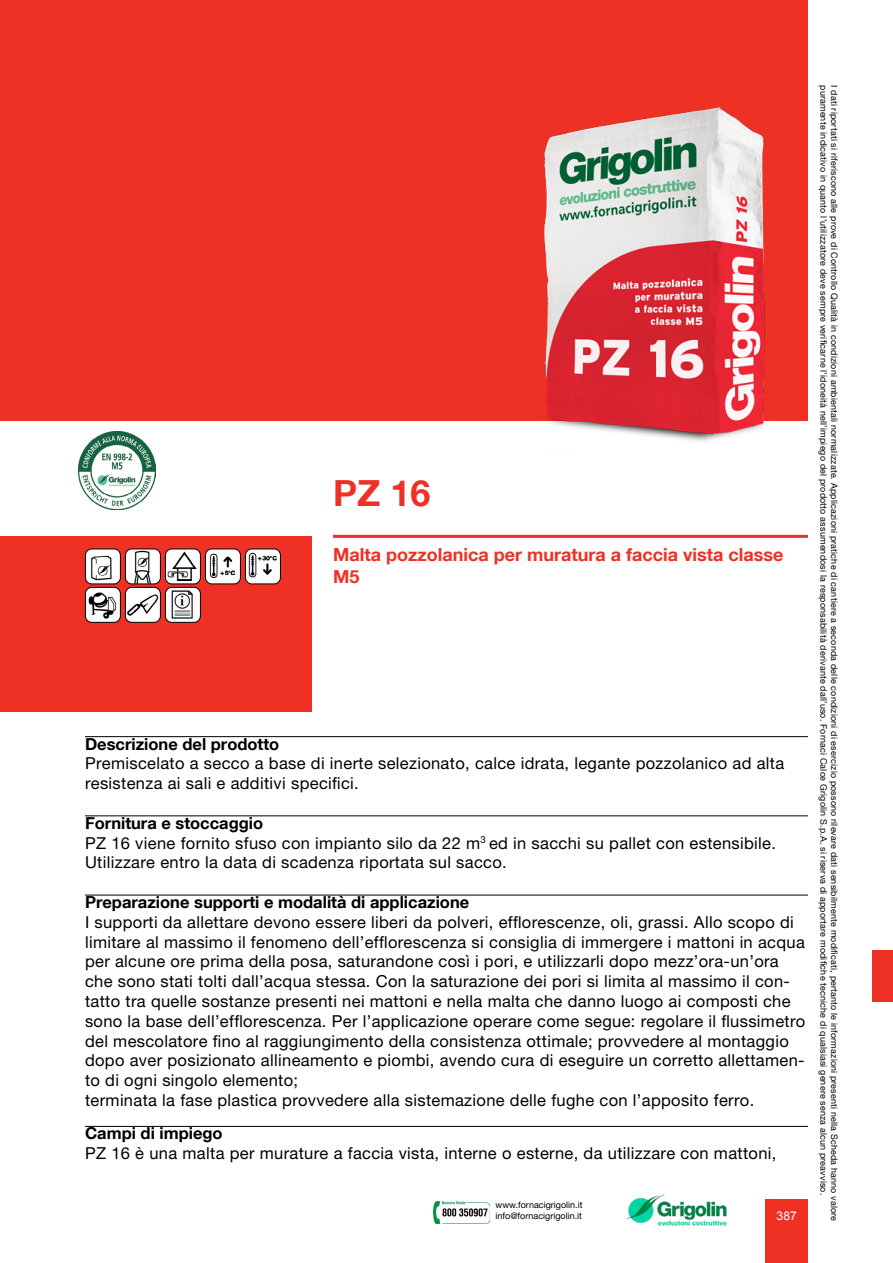
<style>
.page{position:relative;width:893px;height:1263px;background:#fff}
.page>*{position:absolute;margin:0;border:0;box-sizing:border-box;transform-origin:0 0}
.t1{font:700 36px "Helvetica Neue LT Com";color:#ee3124}
.t2{font:700 18px/21.6px "Helvetica Neue LT Com";color:#ee3124}
.t3{font:16.5px/19.8px "Helvetica Neue LT Com";letter-spacing:.02em;color:#000}
.t4{font:700 16.5px "Helvetica Neue LT Com";color:#000}
.t5{font:12px "Arial";color:#fff}
.t6{font:9px "Helvetica Neue LT Com";letter-spacing:.02em;color:#000}
.t7{font:9px/10.8px "Helvetica Neue LT Com";color:#000}
.s1{font-weight:700}
</style>
<div class="page">
<div style="left:765px;top:1199px;width:43px;height:64px;background:#ee3124"></div>
<div style="left:872px;top:950px;width:21px;height:51px;background:#ee3124"></div>
<img style="left:434px;top:1201px;width:56px;height:23px">
<img style="left:626px;top:1194px;width:101px;height:32px">
<img style="left:78px;top:431px;width:78px;height:78px">
<div style="left:0;top:536px;width:312px;height:176px;background:#ee3124"></div>
<div style="left:0;top:0;width:808px;height:420px;background:#ee3124"></div>
<hr style="left:333px;top:535px;width:475px;height:3px;background:#ee3124">
<hr style="left:85px;top:736px;width:723px;height:1px;background:#000">
<hr style="left:85px;top:815px;width:723px;height:1px;background:#000">
<hr style="left:85px;top:895px;width:723px;height:1px;background:#000">
<hr style="left:85px;top:1126px;width:723px;height:1px;background:#000">
<img style="left:505px;top:107px;width:286px;height:334px">
<img style="left:85px;top:549px;width:35px;height:34px">
<div style="left:85px;top:549px;width:36px;height:35px;border:1px solid #000;border-radius:6px"></div>
<img style="left:125px;top:549px;width:35px;height:35px">
<div style="left:125px;top:549px;width:36px;height:35px;border:1px solid #000;border-radius:6px"></div>
<img style="left:165px;top:549px;width:35px;height:34px">
<div style="left:165px;top:549px;width:36px;height:35px;border:1px solid #000;border-radius:6px"></div>
<img style="left:205px;top:549px;width:35px;height:34px">
<div style="left:205px;top:549px;width:36px;height:35px;border:1px solid #000;border-radius:6px"></div>
<img style="left:245px;top:549px;width:35px;height:34px">
<div style="left:245px;top:549px;width:36px;height:35px;border:1px solid #000;border-radius:6px"></div>
<img style="left:85px;top:587px;width:34px;height:34px">
<div style="left:85px;top:587px;width:36px;height:36px;border:1px solid #000;border-radius:6px"></div>
<img style="left:125px;top:587px;width:34px;height:34px">
<div style="left:125px;top:587px;width:36px;height:36px;border:1px solid #000;border-radius:6px"></div>
<img style="left:165px;top:587px;width:34px;height:34px">
<div style="left:165px;top:587px;width:36px;height:36px;border:1px solid #000;border-radius:6px"></div>
<h1 class="t1" style="left:333px;top:470px;width:99px">PZ 16</h1>
<p class="t2" style="left:333px;top:544px;width:452px">Malta pozzolanica per muratura a faccia vista classe<br>M5</p>
<p class="t4" style="left:85px;top:733px;width:196px">Descrizione del prodotto</p>
<p class="t3" style="left:85px;top:753px;width:701px">Premiscelato a secco a base di inerte selezionato, calce idrata, legante pozzolanico ad alta resistenza ai sali e additivi specifici.</p>
<p class="t3" style="left:85px;top:813px;width:692px"><span class="s1">Fornitura e stoccaggio<br></span>PZ 16 viene fornito sfuso con impianto silo da 22 m<sup>3</sup> ed in sacchi su pallet con estensibile.<br>Utilizzare entro la data di scadenza riportata sul sacco.</p>
<p class="t4" style="left:85px;top:892px;width:386px">Preparazione supporti e modalità di applicazione</p>
<p class="t3" style="left:85px;top:912px;width:722px">I supporti da allettare devono essere liberi da polveri, efflorescenze, oli, grassi. Allo scopo di limitare al massimo il fenomeno dell’efflorescenza si consiglia di immergere i mattoni in acqua per alcune ore prima della posa, saturandone così i pori, e utilizzarli dopo mezz’ora-un’ora che sono stati tolti dall’acqua stessa. Con la saturazione dei pori si limita al massimo il con&shy;tatto tra quelle sostanze presenti nei mattoni e nella malta che danno luogo ai composti che sono la base dell’efflorescenza. Per l’applicazione operare come segue: regolare il flussimetro del mescolatore fino al raggiungimento della consistenza ottimale; provvedere al montaggio dopo aver posizionato allineamento e piombi, avendo cura di eseguire un corretto allettamen&shy;to di ogni singolo elemento;<br>terminata la fase plastica provvedere alla sistemazione delle fughe con l’apposito ferro.</p>
<p class="t4" style="left:85px;top:1123px;width:139px">Campi di impiego</p>
<p class="t3" style="left:85px;top:1143px;width:693px">PZ 16 è una malta per murature a faccia vista, interne o esterne, da utilizzare con mattoni,</p>
<p class="t7" style="left:496px;top:1199px;width:88px">www.fornacigrigolin.it info@fornacigrigolin.it</p>
<p class="t5" style="left:776px;top:1208px;width:22px">387</p>
<p class="t6" style="left:829px;top:85px;width:1112px;rotate:90deg">puramente indicativo in quanto l’utilizzatore deve sempre verificarne l’idoneità nell’impiego del prodotto assumendosi la responsabilità derivante dall’uso. Fornaci Calce Grigolin S.p.A. si riserva di apportare modifiche tecniche di qualsiasi genere senza alcun preavviso.</p>
<p class="t6" style="left:840px;top:85px;width:1138px;rotate:90deg">I dati riportati si riferiscono alle prove di Controllo Qualità in condizioni ambientali normalizzate. Applicazioni pratiche di cantiere a seconda delle condizioni di esercizio possono rilevare dati sensibilmente modificati, pertanto le informazioni presenti nella Scheda hanno valore</p>
</div>
